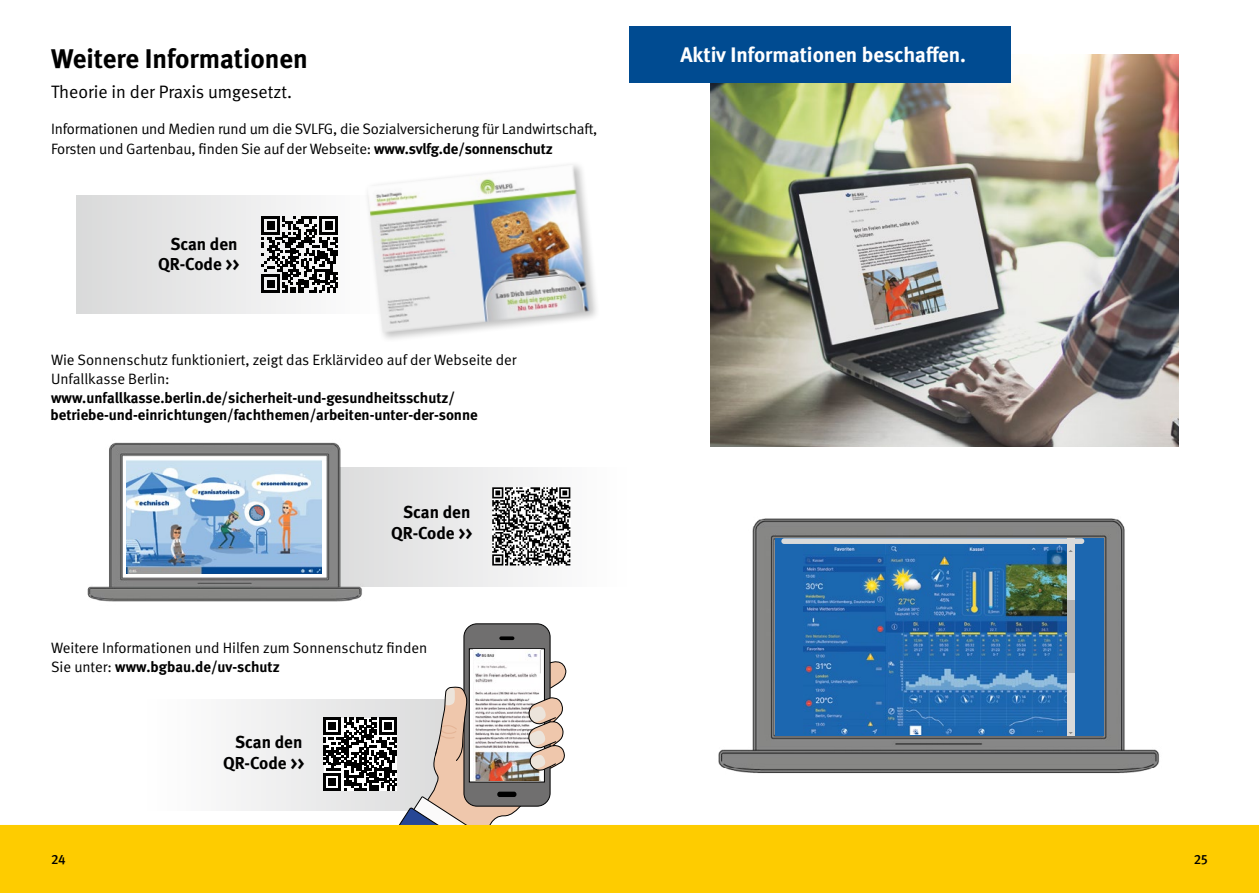
<style>
.page{position:relative;width:1259px;height:893px;background:#fff}
.page>*{position:absolute;margin:0;border:0;box-sizing:border-box;transform-origin:0 0}
.t1{font:700 27px "DGUV Meta";color:#000}
.t2{font:700 21px "DGUV Meta";color:#fff}
.t3{font:18px "DGUV Meta";color:#000}
.t4{font:700 17.25px/20.2px "DGUV Meta";color:#000;text-align:center}
.t5{font:15px/19.2px "DGUV Meta";letter-spacing:-.01em;color:#000}
.t6{font:700 15px "DGUV Meta";letter-spacing:-.005em;color:#000}
.t7{font:500 13.5px "DGUV Meta";color:#000}
.s1{font-weight:700}
</style>
<div class="page">
<div style="left:142px;top:699px;width:317px;height:111px;background:#f5f5f5"></div>
<svg style="left:385px;top:468px;width:186px;height:118px"></svg>
<svg style="left:77px;top:196px;width:224px;height:118px;background:#e5e5e5"></svg>
<div style="left:464px;top:624px;width:86px;height:182px;background:#706f6f;border-radius:13px"></div>
<svg style="left:499px;top:636px;width:15px;height:4px"></svg>
<img style="left:473px;top:649px;width:67px;height:11px">
<svg style="left:323px;top:660px;width:244px;height:165px"></svg>
<img style="left:87px;top:442px;width:298px;height:160px">
<img style="left:126px;top:459px;width:196px;height:115px">
<img style="left:247px;top:504px;width:17px;height:17px">
<div style="left:363px;top:160px;width:237px;height:184px;background:#000;opacity:.25"></div>
<img style="left:367px;top:164px;width:223px;height:169px">
<svg style="left:261px;top:216px;width:77px;height:77px"></svg>
<img style="left:718px;top:518px;width:442px;height:256px">
<div style="left:775px;top:538px;width:328px;height:198px;background:#1c67b0"></div>
<img style="left:803px;top:544px;width:264px;height:191px">
<div style="left:1067px;top:538px;width:7px;height:198px;background:#d9dada"></div>
<div style="left:1067px;top:600px;width:7px;height:73px;background:#b2b3b3"></div>
<div style="left:781px;top:538px;width:303px;height:6px;background:#d9dada;border-radius:3px"></div>
<img style="left:710px;top:54px;width:469px;height:392px">
<div style="left:629px;top:26px;width:382px;height:56px;background:#004b91"></div>
<div style="left:0;top:825px;width:1259px;height:68px;background:#fecc00"></div>
<img style="left:492px;top:488px;width:78px;height:78px">
<h2 class="t1" style="left:51px;top:43px;width:258px">Weitere Informationen</h2>
<p class="t3" style="left:51px;top:82px;width:242px">Theorie in der Praxis umgesetzt.</p>
<p class="t5" style="left:51px;top:120px;width:548px">Informationen und Medien rund um die SVLFG, die Sozialversicherung für Landwirtschaft,<br>Forsten und Gartenbau, finden Sie auf der Webseite: <span class="s1">www.svlfg.de/sonnenschutz</span></p>
<p class="t4" style="left:158px;top:234px;width:83px">Scan den<br>QR-Code &gt;&gt;</p>
<p class="t5" style="left:51px;top:350px;width:467px">Wie Sonnenschutz funktioniert, zeigt das Erklärvideo auf der Webseite der<br>Unfallkasse Berlin: <span class="s1">www.unfallkasse.berlin.de/sicherheit-und-gesundheitsschutz/</span></p>
<p class="t6" style="left:51px;top:405px;width:429px">betriebe-und-einrichtungen/fachthemen/arbeiten-unter-der-sonne</p>
<p class="t4" style="left:391px;top:503px;width:83px">Scan den<br>QR-Code &gt;&gt;</p>
<p class="t5" style="left:51px;top:638px;width:378px">Weitere Informationen und Hilfen zum Sonnenschutz finden<br>Sie unter: <span class="s1">www.bgbau.de/uv-schutz</span></p>
<p class="t4" style="left:223px;top:733px;width:83px">Scan den<br>QR-Code &gt;&gt;</p>
<p class="t2" style="left:680px;top:42px;width:287px">Aktiv Informationen beschaffen.</p>
<p class="t7" style="left:51px;top:851px;width:16px">24</p>
<p class="t7" style="left:1193px;top:851px;width:16px">25</p>
</div>
